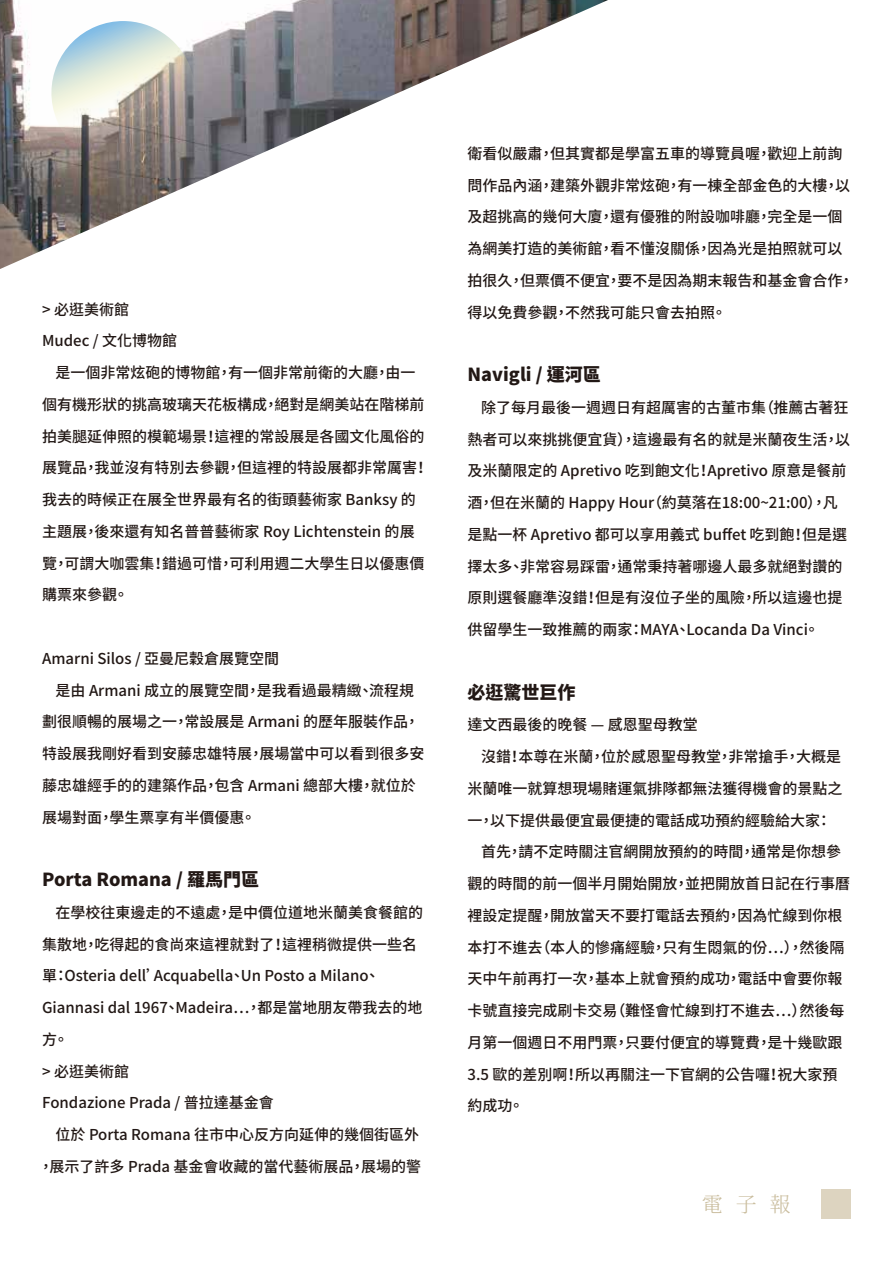
<style>
.page{position:relative;width:893px;height:1263px;background:#fff}
.page>*{position:absolute;margin:0;border:0;box-sizing:border-box;transform-origin:0 0}
.t1{font:300 21px "Noto Serif CJ Ktc";color:#c9bc9c}
.t2{font:900 18px "Noto Sans CJ Ktc";color:#221815}
.t3{font:500 15px/31.8px "Noto Sans CJ Ktc";color:#221815}
</style>
<div class="page">
<div style="left:821px;top:1189px;width:29px;height:29px;background:#ddd4c0"></div>
<img style="left:0;top:0;width:608px;height:269px">
<svg style="left:42px;top:21px;width:163px;height:153px"></svg>
<p class="t3" style="left:42px;top:294px;width:88px">&gt; 必逛美術館</p>
<p class="t3" style="left:42px;top:325px;width:137px">Mudec / 文化博物館</p>
<p class="t3" style="left:56px;top:357px;width:361px">是一個非常炫砲的博物館，有一個非常前衛的大廳，由一</p>
<p class="t3" style="left:42px;top:389px;width:384px">個有機形狀的挑高玻璃天花板構成，絕對是網美站在階梯前</p>
<p class="t3" style="left:42px;top:420px;width:384px">拍美腿延伸照的模範場景！這裡的常設展是各國文化風俗的</p>
<p class="t3" style="left:42px;top:452px;width:388px">展覽品，我並沒有特別去參觀，但這裡的特設展都非常厲害！</p>
<p class="t3" style="left:42px;top:484px;width:375px">我去的時候正在展全世界最有名的街頭藝術家 Banksy 的</p>
<p class="t3" style="left:42px;top:516px;width:374px">主題展，後來還有知名普普藝術家 Roy Lichtenstein 的展</p>
<p class="t3" style="left:42px;top:547px;width:384px">覽，可謂大咖雲集！錯過可惜，可利用週二大學生日以優惠價</p>
<p class="t3" style="left:42px;top:579px;width:88px">購票來參觀。</p>
<p class="t3" style="left:42px;top:643px;width:239px">Amarni Silos / 亞曼尼穀倉展覽空間</p>
<p class="t3" style="left:56px;top:674px;width:360px">是由 Armani 成立的展覽空間，是我看過最精緻、流程規</p>
<p class="t3" style="left:42px;top:706px;width:379px">劃很順暢的展場之一，常設展是 Armani 的歷年服裝作品，</p>
<p class="t3" style="left:42px;top:738px;width:384px">特設展我剛好看到安藤忠雄特展，展場當中可以看到很多安</p>
<p class="t3" style="left:42px;top:770px;width:375px">藤忠雄經手的的建築作品，包含 Armani 總部大樓，就位於</p>
<p class="t3" style="left:42px;top:801px;width:215px">展場對面，學生票享有半價優惠。</p>
<p class="t2" style="left:42px;top:869px;width:218px">Porta Romana / 羅馬門區</p>
<p class="t3" style="left:42px;top:897px;width:383px;text-indent:14px">在學校往東邊走的不遠處，是中價位道地米蘭美食餐館的集散地，吃得起的食尚來這裡就對了！這裡稍微提供一些名單：Osteria dell’Acquabella、Un Posto a Milano、<br>Giannasi dal 1967、Madeira…，都是當地朋友帶我去的地方。<br>&gt; 必逛美術館<br>Fondazione Prada / 普拉達基金會</p>
<p class="t3" style="left:38px;top:1119px;width:384px;text-align:right">位於 Porta Romana 往市中心反方向延伸的幾個街區外<br>，展示了許多 Prada 基金會收藏的當代藝術展品，展場的警</p>
<p class="t3" style="left:468px;top:138px;width:388px">衛看似嚴肅，但其實都是學富五車的導覽員喔，歡迎上前詢問作品內涵，建築外觀非常炫砲，有一棟全部金色的大樓，以及超挑高的幾何大廈，還有優雅的附設咖啡廳，完全是一個為網美打造的美術館，看不懂沒關係，因為光是拍照就可以拍很久，但票價不便宜，要不是因為期末報告和基金會合作，得以免費參觀，不然我可能只會去拍照。</p>
<p class="t2" style="left:468px;top:364px;width:135px">Navigli / 運河區</p>
<p class="t3" style="left:468px;top:392px;width:384px;text-indent:14px">除了每月最後一週週日有超厲害的古董市集（推薦古著狂熱者可以來挑挑便宜貨），這邊最有名的就是米蘭夜生活，以及米蘭限定的 Apretivo 吃到飽文化！Apretivo 原意是餐前酒，但在米蘭的 Happy Hour（約莫落在18:00~21:00），凡是點一杯 Apretivo 都可以享用義式 buffet 吃到飽！但是選擇太多、非常容易踩雷，通常秉持著哪邊人最多就絕對讚的原則選餐廳準沒錯！但是有沒位子坐的風險，所以這邊也提供留學生一致推薦的兩家：MAYA、Locanda Da Vinci。</p>
<p class="t2" style="left:468px;top:682px;width:109px">必逛驚世巨作</p>
<p class="t3" style="left:468px;top:709px;width:232px">達文西最後的晚餐 — 感恩聖母教堂</p>
<p class="t3" style="left:481px;top:741px;width:361px">沒錯！本尊在米蘭，位於感恩聖母教堂，非常搶手，大概是</p>
<p class="t3" style="left:468px;top:773px;width:376px">米蘭唯一就算想現場賭運氣排隊都無法獲得機會的景點之</p>
<p class="t3" style="left:468px;top:804px;width:365px">一，以下提供最便宜最便捷的電話成功預約經驗給大家：</p>
<p class="t3" style="left:481px;top:836px;width:361px">首先，請不定時關注官網開放預約的時間，通常是你想參</p>
<p class="t3" style="left:468px;top:868px;width:384px">觀的時間的前一個半月開始開放，並把開放首日記在行事曆</p>
<p class="t3" style="left:468px;top:900px;width:376px">裡設定提醒，開放當天不要打電話去預約，因為忙線到你根</p>
<p class="t3" style="left:468px;top:931px;width:378px">本打不進去（本人的慘痛經驗，只有生悶氣的份…），然後隔</p>
<p class="t3" style="left:468px;top:963px;width:376px">天中午前再打一次，基本上就會預約成功，電話中會要你報</p>
<p class="t3" style="left:468px;top:995px;width:378px">卡號直接完成刷卡交易（難怪會忙線到打不進去…）然後每</p>
<p class="t3" style="left:468px;top:1027px;width:376px">月第一個週日不用門票，只要付便宜的導覽費，是十幾歐跟</p>
<p class="t3" style="left:468px;top:1058px;width:371px">3.5 歐的差別啊！所以再關注一下官網的公告囉！祝大家預</p>
<p class="t3" style="left:468px;top:1090px;width:58px">約成功。</p>
<h1 class="t1" style="left:702px;top:1192px;width:91px">電子報</h1>
</div>
